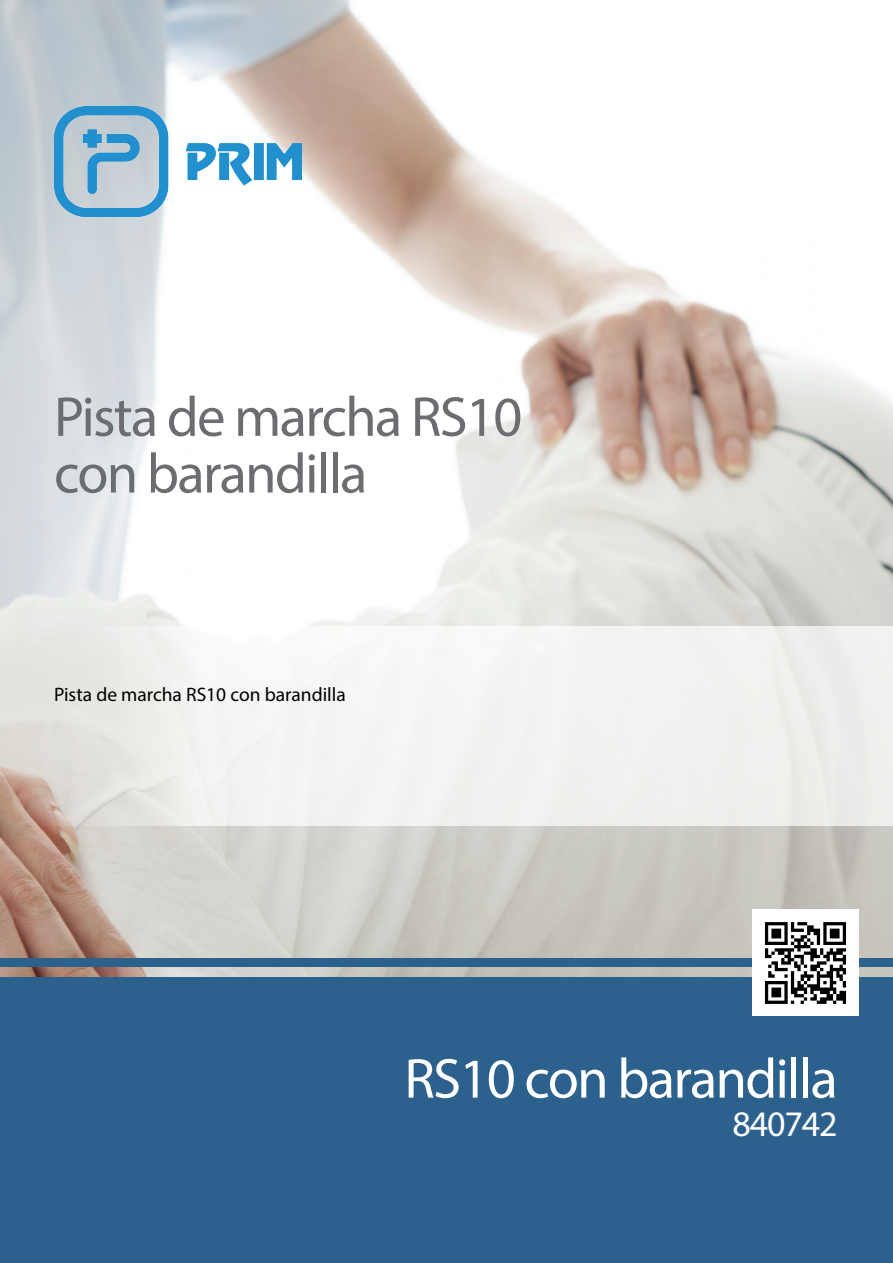
<style>
.page{position:relative;width:893px;height:1263px;background:#fff}
.page>*{position:absolute;margin:0;border:0;box-sizing:border-box;transform-origin:0 0}
.t1{font:56.7px/56.7px "Myriad Pro";letter-spacing:-.03em;color:#6c6d70}
.t2{font:56.7px "Myriad Pro";letter-spacing:-.03em;color:#fff}
.t3{font:36px "Myriad Pro";letter-spacing:-.03em;color:#fff}
.t4{font:19.5px "Myriad Pro";color:#000}
</style>
<div class="page">
<img style="left:0;top:0;width:893px;height:977px">
<div style="left:0;top:958px;width:893px;height:8px;background:#2c618e"></div>
<div style="left:0;top:977px;width:893px;height:286px;background:#2c618e"></div>
<svg style="left:0;top:626px;width:893px;height:200px;fill:#f1f2ef"></svg>
<img style="left:753px;top:909px;width:106px;height:107px">
<img style="left:54px;top:106px;width:247px;height:111px">
<p class="t1" style="left:54px;top:388px;width:470px">Pista de marcha RS10 con barandilla</p>
<p class="t4" style="left:54px;top:682px;width:293px">Pista de marcha RS10 con barandilla</p>
<p class="t2" style="left:404px;top:1044px;width:435px">RS10 con barandilla</p>
<p class="t3" style="left:732px;top:1101px;width:107px">840742</p>
</div>
